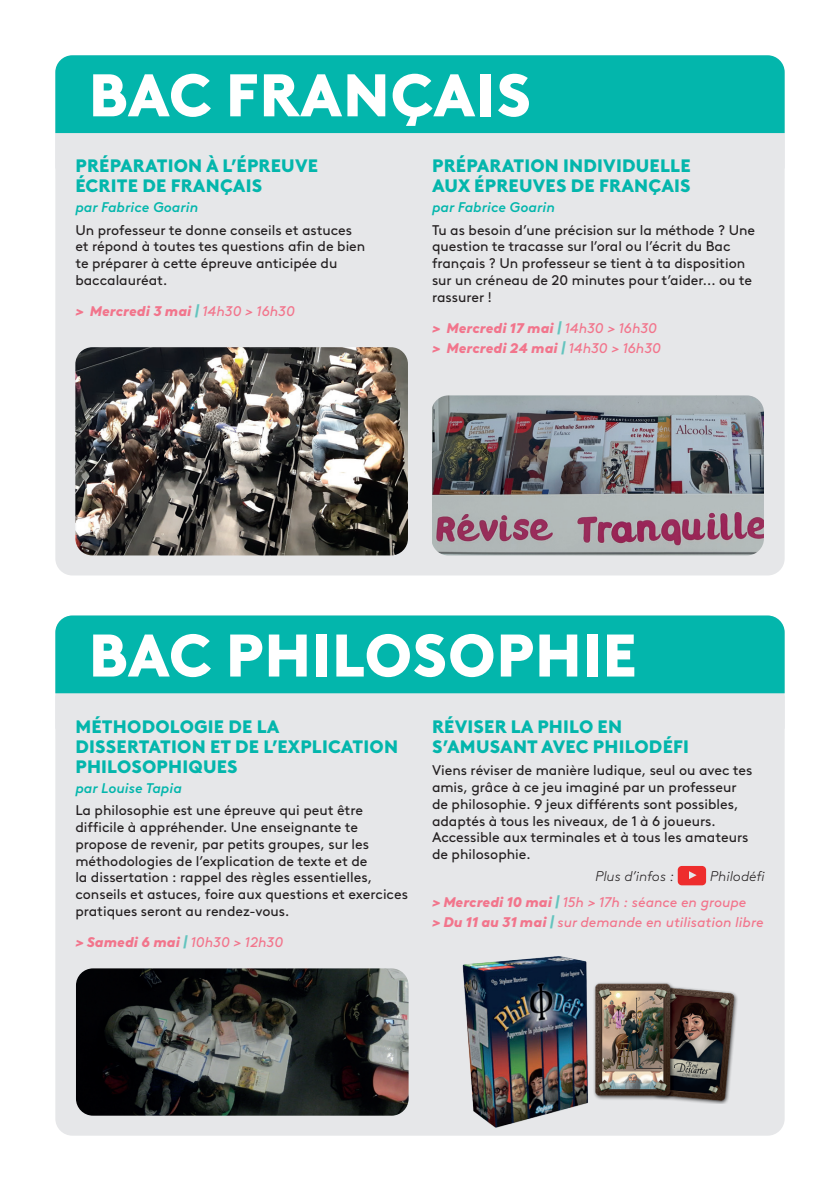
<style>
.page{position:relative;width:840px;height:1191px;background:#fff}
.page>*{position:absolute;margin:0;border:0;box-sizing:border-box;transform-origin:0 0}
.t1{font:900 60px "Brown LL";letter-spacing:.01em;color:#fff}
.t2{font:900 18px/20px "Brown LL";letter-spacing:.01em;color:#03b6ac}
.t3{font:14px/16.8px "Brown LL";color:#231f20}
.t4{font:italic 900 14px/20px "Brown LL";color:#f2758c}
.t5{font:italic 14px/25.6px "Brown LL";color:#f2758c}
.t6{font:italic 500 14px "Brown LL";color:#03b6ac}
.t7{font:italic 300 14px "Brown LL";color:#231f20}
.s1{color:#63c4be}
.s2{font-weight:400}
.s3{font-weight:300;color:#231f20}
.s4{font-weight:900}
.s5{font-weight:900;color:#63c4be}
</style>
<div class="page">
<div style="left:55px;top:133px;width:729px;height:442px;background:#e6e7e9"></div>
<div style="left:55px;top:695px;width:729px;height:440px;background:#e6e7e9"></div>
<svg style="left:677px;top:866px;width:28px;height:19px"></svg>
<div style="left:55px;top:55px;width:729px;height:78px;background:#03b6ac"></div>
<div style="left:55px;top:615px;width:729px;height:78px;background:#03b6ac"></div>
<img style="left:75px;top:347px;width:333px;height:208px">
<img style="left:76px;top:968px;width:332px;height:147px">
<img style="left:432px;top:395px;width:331px;height:160px">
<img style="left:462px;top:955px;width:126px;height:173px">
<img style="left:577px;top:980px;width:168px;height:123px">
<h1 class="t1" style="left:89px;top:49px;width:444px">BAC FRANÇAIS</h1>
<p class="t2" style="left:75px;top:154px;width:244px">PRÉPARATION À L’ÉPREUVE<br>ÉCRITE DE FRANÇAIS</p>
<p class="t6" style="left:75px;top:196px;width:124px">par Fabrice Goarin</p>
<p class="t3" style="left:75px;top:220px;width:291px">Un professeur te donne conseils et astuces et répond à toutes tes questions afin de bien te préparer à cette épreuve anticipée du baccalauréat.</p>
<p class="t4" style="left:75px;top:300px;width:221px">&gt; Mercredi 3 mai <span class="s1">|</span> <span class="s2">14h30 &gt; 16h30</span></p>
<p class="t2" style="left:432px;top:154px;width:260px">PRÉPARATION INDIVIDUELLE<br>AUX ÉPREUVES DE FRANÇAIS</p>
<p class="t6" style="left:432px;top:196px;width:124px">par Fabrice Goarin</p>
<p class="t3" style="left:432px;top:220px;width:324px">Tu as besoin d’une précision sur la méthode ? Une question te tracasse sur l’oral ou l’écrit du Bac français ? Un professeur se tient à ta disposition sur un créneau de 20 minutes pour t’aider... ou te rassurer !</p>
<p class="t4" style="left:432px;top:317px;width:230px">&gt; Mercredi 17 mai <span class="s1">|</span> <span class="s2">14h30 &gt; 16h30 </span>&gt; Mercredi 24 mai <span class="s1">|</span> <span class="s2">14h30 &gt; 16h30</span></p>
<h1 class="t1" style="left:89px;top:609px;width:549px">BAC PHILOSOPHIE</h1>
<p class="t2" style="left:75px;top:714px;width:324px">MÉTHODOLOGIE DE LA<br>DISSERTATION ET DE L’EXPLICATION<br>PHILOSOPHIQUES</p>
<p class="t6" style="left:75px;top:777px;width:108px">par Louise Tapia</p>
<p class="t3" style="left:75px;top:801px;width:334px">La philosophie est une épreuve qui peut être difficile à appréhender. Une enseignante te propose de revenir, par petits groupes, sur les méthodologies de l’explication de texte et de<br>la dissertation : rappel des règles essentielles, conseils et astuces, foire aux questions et exercices pratiques seront au rendez-vous.</p>
<p class="t4" style="left:75px;top:931px;width:209px">&gt; Samedi 6 mai <span class="s1">|</span> <span class="s2">10h30 &gt; 12h30</span></p>
<p class="t2" style="left:432px;top:714px;width:258px">RÉVISER LA PHILO EN<br>S’AMUSANT AVEC PHILODÉFI</p>
<p class="t3" style="left:432px;top:761px;width:322px">Viens réviser de manière ludique, seul ou avec tes amis, grâce à ce jeu imaginé par un professeur de philosophie. 9 jeux différents sont possibles, adaptés à tous les niveaux, de 1 à 6 joueurs.<br>Accessible aux terminales et à tous les amateurs de philosophie.</p>
<p class="t7" style="left:594px;top:866px;width:80px">Plus d’infos :</p>
<p class="t5" style="left:432px;top:862px;width:334px;text-indent:278px"><span class="s3">Philodéfi </span><span class="s4">&gt; Mercredi 10 mai</span> <span class="s5">|</span> 15h &gt; 17h : séance en groupe</p>
<p class="t5" style="left:432px;top:908px;width:333px"><span class="s4">&gt; Du 11 au 31 mai</span> <span class="s5">|</span> sur demande en utilisation libre</p>
</div>
